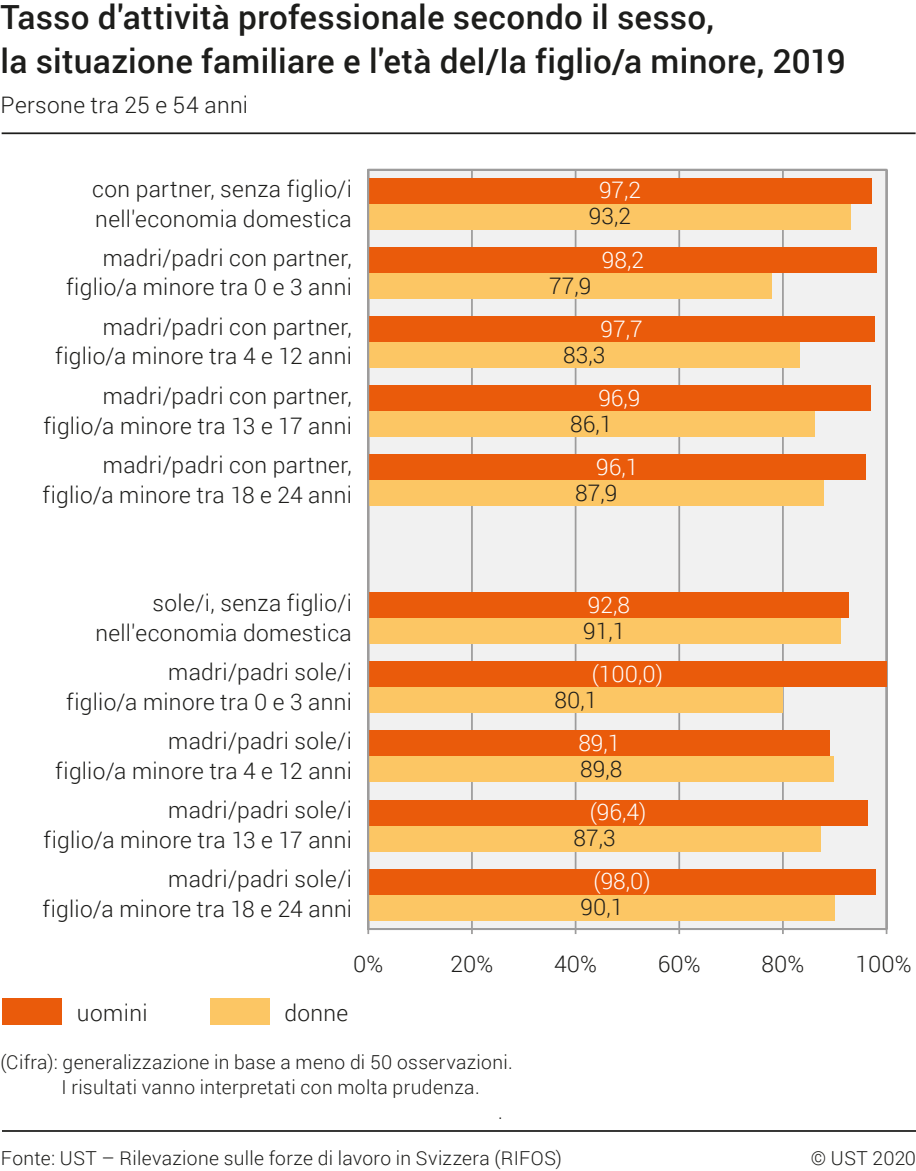
<style>
.page{position:relative;width:916px;height:1171px;background:#fff}
.page>*{position:absolute;margin:0;border:0;box-sizing:border-box;transform-origin:0 0}
.t1{font:500 33.25px/43.8px "Roboto";letter-spacing:.01em;color:#1d1d1b}
.t2{font:300 22.75px/29.8px "Roboto";letter-spacing:.015em;color:#1d1d1b;text-align:right}
.t3{font:300 22.75px "Roboto";color:#fff}
.t4{font:300 19.25px "Roboto";letter-spacing:.02em;color:#1d1d1b}
</style>
<div class="page">
<hr style="left:2px;top:132px;width:913px;height:2px;background:#1d1d1b">
<hr style="left:2px;top:1129px;width:913px;height:2px;background:#1d1d1b">
<div style="left:2px;top:997px;width:60px;height:27px;background:#ea5b0b"></div>
<div style="left:210px;top:997px;width:60px;height:27px;background:#fcc664"></div>
<div style="left:367px;top:168px;width:521px;height:766px;background:#f1f1f1"></div>
<hr style="left:471px;top:170px;width:2px;height:758px;background:#9d9c9c">
<hr style="left:574px;top:170px;width:2px;height:758px;background:#9d9c9c">
<hr style="left:678px;top:170px;width:2px;height:758px;background:#9d9c9c">
<hr style="left:782px;top:170px;width:1px;height:758px;background:#9d9c9c">
<hr style="left:885px;top:170px;width:2px;height:758px;background:#9d9c9c">
<hr style="left:368px;top:928px;width:518px;height:1px;background:#9d9c9c">
<div style="left:368px;top:204px;width:483px;height:26px;background:#fcc664"></div>
<div style="left:368px;top:273px;width:404px;height:26px;background:#fcc664"></div>
<div style="left:368px;top:342px;width:432px;height:26px;background:#fcc664"></div>
<div style="left:368px;top:411px;width:446px;height:26px;background:#fcc664"></div>
<div style="left:368px;top:480px;width:455px;height:26px;background:#fcc664"></div>
<div style="left:368px;top:618px;width:472px;height:26px;background:#fcc664"></div>
<div style="left:368px;top:687px;width:415px;height:26px;background:#fcc664"></div>
<div style="left:368px;top:756px;width:465px;height:26px;background:#fcc664"></div>
<div style="left:368px;top:825px;width:452px;height:26px;background:#fcc664"></div>
<div style="left:368px;top:894px;width:467px;height:26px;background:#fcc664"></div>
<div style="left:368px;top:178px;width:503px;height:26px;background:#ea5b0b"></div>
<div style="left:368px;top:247px;width:509px;height:26px;background:#ea5b0b"></div>
<div style="left:368px;top:316px;width:506px;height:26px;background:#ea5b0b"></div>
<div style="left:368px;top:385px;width:502px;height:26px;background:#ea5b0b"></div>
<div style="left:368px;top:454px;width:498px;height:26px;background:#ea5b0b"></div>
<div style="left:368px;top:592px;width:481px;height:26px;background:#ea5b0b"></div>
<div style="left:368px;top:661px;width:518px;height:26px;background:#ea5b0b"></div>
<div style="left:368px;top:730px;width:462px;height:26px;background:#ea5b0b"></div>
<div style="left:368px;top:799px;width:500px;height:26px;background:#ea5b0b"></div>
<div style="left:368px;top:868px;width:508px;height:26px;background:#ea5b0b"></div>
<hr style="left:367px;top:170px;width:2px;height:758px;background:#9d9c9c">
<h1 class="t1" style="left:1px;top:-6px;width:846px">Tasso d'attività professionale secondo il sesso,<br>la situazione familiare e l'età del/la figlio/a minore, 2019</h1>
<p class="t2" style="left:1px;top:90px;width:249px">Persone tra 25 e 54 anni</p>
<p class="t2" style="left:92px;top:173px;width:261px;text-align:left">con partner, senza figlio/i nell'economia domestica</p>
<p class="t2" style="left:66px;top:242px;width:287px">madri/padri con partner, figlio/a minore tra 0 e 3 anni</p>
<p class="t2" style="left:55px;top:311px;width:298px">madri/padri con partner, figlio/a minore tra 4 e 12 anni</p>
<p class="t2" style="left:43px;top:380px;width:310px">madri/padri con partner, figlio/a minore tra 13 e 17 anni</p>
<p class="t2" style="left:42px;top:448px;width:311px">madri/padri con partner, figlio/a minore tra 18 e 24 anni</p>
<p class="t2" style="left:95px;top:587px;width:258px">sole/i, senza figlio/i nell'economia domestica</p>
<p class="t2" style="left:66px;top:656px;width:287px">madri/padri sole/i<br>figlio/a minore tra 0 e 3 anni</p>
<p class="t2" style="left:55px;top:725px;width:298px">madri/padri sole/i<br>figlio/a minore tra 4 e 12 anni</p>
<p class="t2" style="left:43px;top:794px;width:310px">madri/padri sole/i<br>figlio/a minore tra 13 e 17 anni</p>
<p class="t2" style="left:43px;top:863px;width:311px">madri/padri sole/i<br>figlio/a minore tra 18 e 24 anni</p>
<p class="t3" style="left:599px;top:174px;width:44px">97,2</p>
<p class="t2" style="left:589px;top:200px;width:44px">93,2</p>
<p class="t2" style="left:549px;top:270px;width:44px">77,9</p>
<p class="t3" style="left:602px;top:244px;width:44px">98,2</p>
<p class="t3" style="left:600px;top:313px;width:44px">97,7</p>
<p class="t2" style="left:563px;top:339px;width:44px">83,3</p>
<p class="t3" style="left:598px;top:382px;width:44px">96,9</p>
<p class="t2" style="left:570px;top:408px;width:44px">86,1</p>
<p class="t3" style="left:596px;top:451px;width:44px">96,1</p>
<p class="t2" style="left:575px;top:477px;width:44px">87,9</p>
<p class="t3" style="left:588px;top:588px;width:44px">92,8</p>
<p class="t2" style="left:583px;top:615px;width:44px">91,1</p>
<p class="t3" style="left:592px;top:657px;width:73px">(100,0)</p>
<p class="t2" style="left:554px;top:683px;width:44px">80,1</p>
<p class="t3" style="left:578px;top:727px;width:44px">89,1</p>
<p class="t2" style="left:580px;top:752px;width:44px">89,8</p>
<p class="t3" style="left:590px;top:796px;width:58px">(96,4)</p>
<p class="t2" style="left:573px;top:822px;width:44px">87,3</p>
<p class="t3" style="left:593px;top:865px;width:59px">(98,0)</p>
<p class="t2" style="left:580px;top:891px;width:44px">90,1</p>
<p class="t2" style="left:353px;top:947px;width:32px">0%</p>
<p class="t2" style="left:450px;top:947px;width:44px">20%</p>
<p class="t2" style="left:554px;top:947px;width:44px">40%</p>
<p class="t2" style="left:658px;top:947px;width:44px">60%</p>
<p class="t2" style="left:761px;top:947px;width:44px">80%</p>
<p class="t2" style="left:855px;top:947px;width:57px">100%</p>
<p class="t2" style="left:77px;top:996px;width:72px">uomini</p>
<p class="t2" style="left:284px;top:996px;width:65px">donne</p>
<p class="t4" style="left:1px;top:1048px;width:513px">(Cifra): generalizzazione in base a meno di 50 osservazioni.</p>
<p class="t4" style="left:61px;top:1073px;width:419px">I risultati vanno interpretati con molta prudenza.</p>
<p class="t4" style="left:498px;top:1098px;width:6px">.</p>
<p class="t4" style="left:1px;top:1144px;width:562px">Fonte: UST – Rilevazione sulle forze di lavoro in Svizzera (RIFOS)</p>
<p class="t4" style="left:810px;top:1144px;width:107px">© UST 2020</p>
</div>
